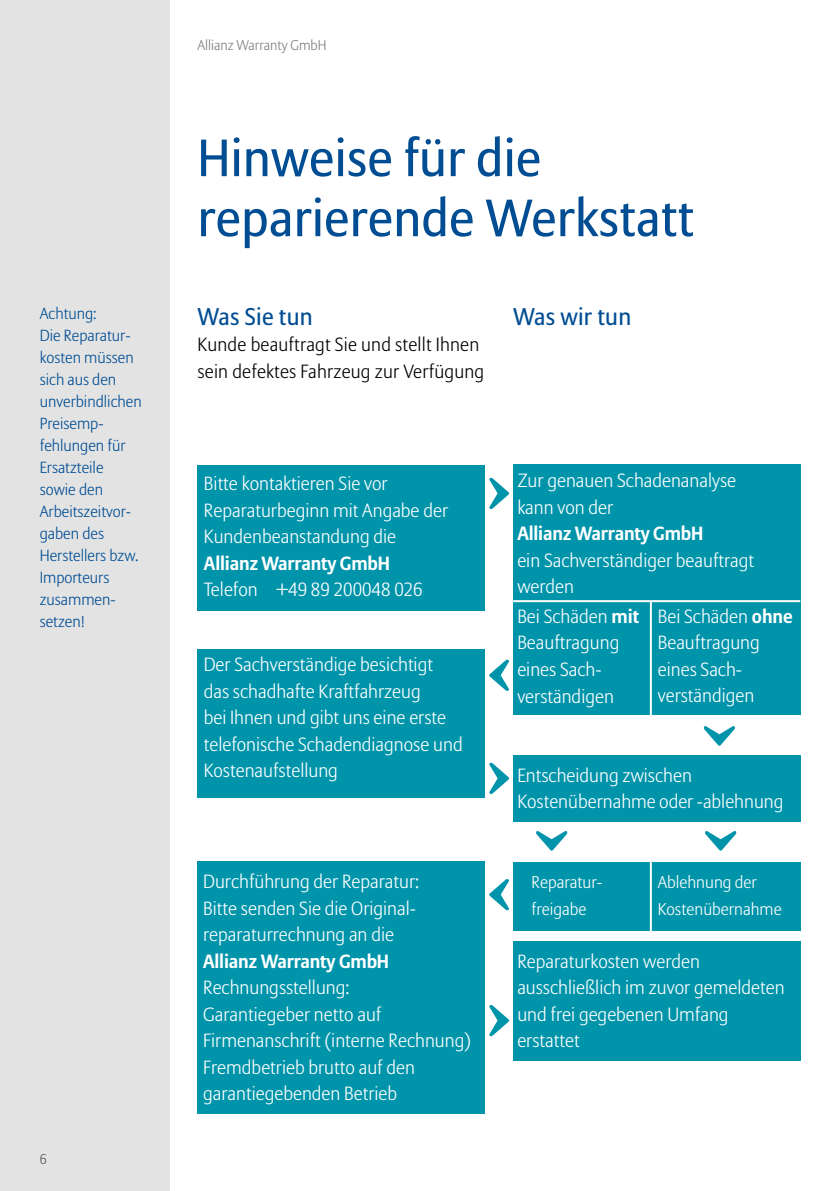
<style>
.page{position:relative;width:840px;height:1191px;background:#fff}
.page>*{position:absolute;margin:0;border:0;box-sizing:border-box;transform-origin:0 0}
.t1{font:52px/60px "Allianz Sans";letter-spacing:.005em;color:#004d93}
.t2{font:24px "Allianz Sans";letter-spacing:.01em;color:#004d93}
.t3{font:300 19px/26.6px "Allianz Sans";color:#fff}
.t4{font:300 19px/26.6px "Allianz Sans";letter-spacing:.01em;color:#000}
.t5{font:700 19px "Allianz Sans";letter-spacing:-.01em;color:#fff}
.t6{font:300 17px/26.6px "Allianz Sans";color:#fff}
.t7{font:300 16px/22px "Allianz Sans";color:#004d93}
.t8{font:300 14px "Allianz Sans";color:#7e7e7d}
.t9{font:300 14px "Allianz Sans";color:#575756}
.s1{font-weight:700}
</style>
<div class="page">
<div style="left:0;top:0;width:169px;height:1191px;background:#e3e3e3"></div>
<div style="left:197px;top:649px;width:287px;height:149px;background:#0094aa"></div>
<div style="left:197px;top:465px;width:287px;height:146px;background:#0094aa"></div>
<div style="left:513px;top:755px;width:286px;height:67px;background:#0094aa"></div>
<svg style="left:489px;top:478px;width:20px;height:31px"></svg>
<svg style="left:489px;top:659px;width:20px;height:32px"></svg>
<svg style="left:703px;top:726px;width:31px;height:20px"></svg>
<svg style="left:536px;top:831px;width:31px;height:19px"></svg>
<svg style="left:705px;top:831px;width:31px;height:19px"></svg>
<div style="left:197px;top:861px;width:287px;height:253px;background:#0094aa"></div>
<div style="left:513px;top:861px;width:286px;height:69px;background:#0094aa"></div>
<div style="left:513px;top:941px;width:286px;height:119px;background:#0094aa"></div>
<div style="left:513px;top:464px;width:286px;height:250px;background:#0094aa"></div>
<svg style="left:489px;top:879px;width:20px;height:31px"></svg>
<svg style="left:489px;top:1005px;width:20px;height:31px"></svg>
<hr style="left:649px;top:601px;width:2px;height:119px;background:#fff">
<hr style="left:513px;top:600px;width:286px;height:2px;background:#fff">
<hr style="left:649px;top:848px;width:2px;height:92px;background:#fff">
<svg style="left:489px;top:762px;width:20px;height:32px"></svg>
<p class="t7" style="left:40px;top:302px;width:103px">Achtung:<br>Die Reparatur&shy;kosten müssen sich aus den unverbindlichen<br>Preisemp&shy;fehlungen für<br>Ersatzteile sowie den<br>Arbeitszeitvor&shy;gaben des<br>Herstellers bzw.<br>Importeurs zusammen&shy;setzen!</p>
<p class="t9" style="left:40px;top:1150px;width:8px">6</p>
<p class="t8" style="left:197px;top:37px;width:130px">Allianz Warranty GmbH</p>
<h1 class="t1" style="left:197px;top:127px;width:497px">Hinweise für die reparierende Werkstatt</h1>
<p class="t2" style="left:197px;top:302px;width:117px">Was Sie tun</p>
<p class="t4" style="left:197px;top:331px;width:288px">Kunde beauftragt Sie und stellt Ihnen sein defektes Fahrzeug zur Verfügung</p>
<p class="t2" style="left:513px;top:302px;width:119px">Was wir tun</p>
<p class="t3" style="left:204px;top:470px;width:245px">Bitte kontaktieren Sie vor<br>Reparaturbeginn mit Angabe der<br>Kundenbeanstandung die</p>
<p class="t5" style="left:204px;top:552px;width:187px">Allianz Warranty GmbH</p>
<p class="t3" style="left:204px;top:576px;width:220px">Telefon +49 89 200048 026</p>
<p class="t3" style="left:203px;top:651px;width:260px">Der Sachverständige besichtigt das schadhafte Kraftfahrzeug<br>bei Ihnen und gibt uns eine erste telefonische Schadendiagnose und<br>Kostenaufstellung</p>
<p class="t3" style="left:203px;top:867px;width:217px">Durchführung der Reparatur:<br>Bitte senden Sie die Original&shy;reparaturrechnung an die</p>
<p class="t5" style="left:203px;top:949px;width:187px">Allianz Warranty GmbH</p>
<p class="t3" style="left:203px;top:974px;width:269px">Rechnungsstellung:<br>Garantiegeber netto auf<br>Firmenanschrift (interne Rechnung)<br>Fremdbetrieb brutto auf den garantiegebenden Betrieb</p>
<p class="t3" style="left:517px;top:467px;width:220px">Zur genauen Schadenanalyse kann von der</p>
<p class="t5" style="left:517px;top:522px;width:187px">Allianz Warranty GmbH</p>
<p class="t3" style="left:517px;top:546px;width:238px">ein Sachverständiger beauftragt werden</p>
<p class="t3" style="left:657px;top:603px;width:136px">Bei Schäden <span class="s1">ohne<br></span>Beauftragung eines Sach&shy;verständigen</p>
<p class="t3" style="left:517px;top:603px;width:123px">Bei Schäden <span class="s1">mit<br></span>Beauftragung eines Sach&shy;verständigen</p>
<p class="t3" style="left:517px;top:761px;width:267px">Entscheidung zwischen<br>Kostenübernahme oder -ablehnung</p>
<p class="t6" style="left:531px;top:868px;width:72px">Reparatur&shy;freigabe</p>
<p class="t6" style="left:657px;top:868px;width:125px">Ablehnung der<br>Kostenübernahme</p>
<p class="t3" style="left:517px;top:947px;width:268px">Reparaturkosten werden ausschließlich im zuvor gemeldeten und frei gegebenen Umfang erstattet</p>
</div>
